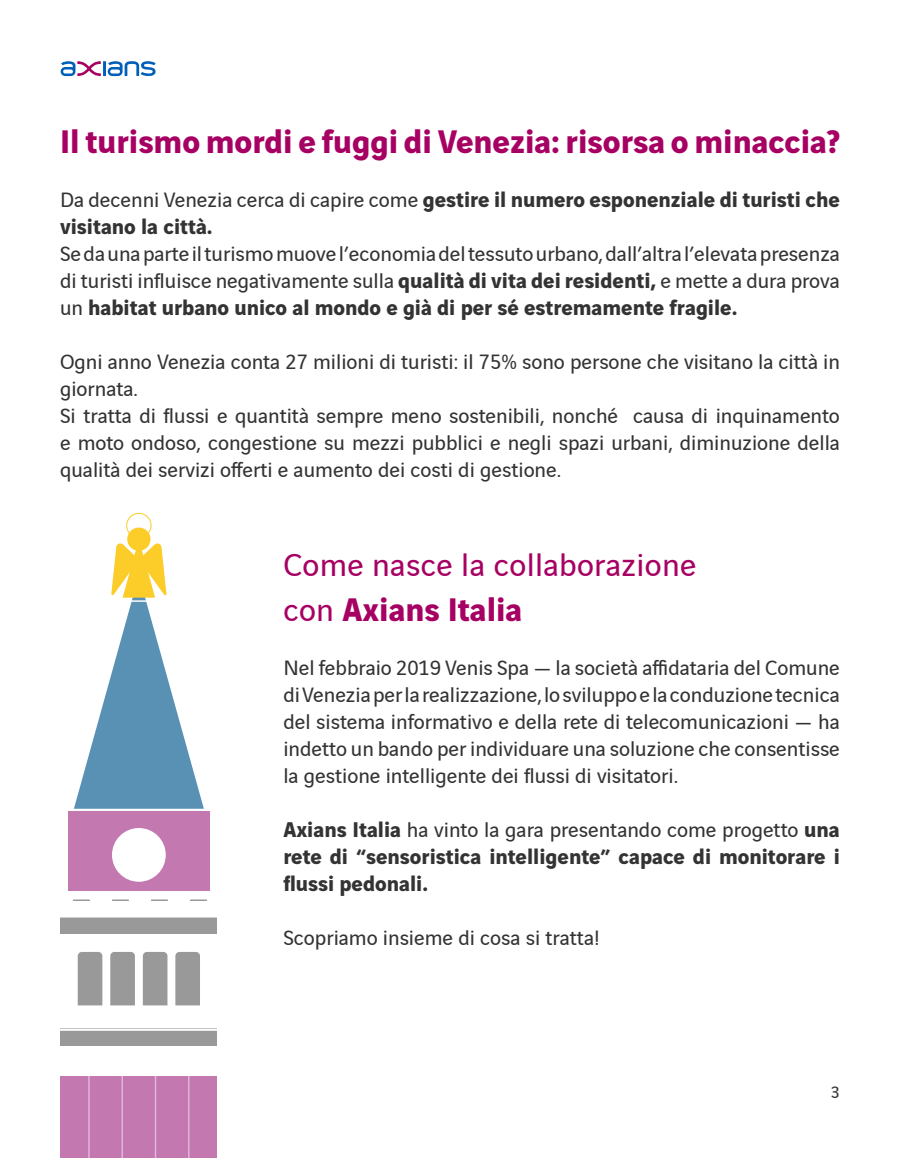
<style>
.page{position:relative;width:900px;height:1158px;background:#fff}
.page>*{position:absolute;margin:0;border:0;box-sizing:border-box;transform-origin:0 0}
.t1{font:700 34.5px "Vinci Sans";color:#a70063}
.t2{font:34.5px "Vinci Sans";letter-spacing:.01em;color:#a70063}
.testi{font:22.5px/27px "Vinci Sans";color:#333;text-align:justify}
.testi-2{font:700 22.5px/27px "Vinci Sans";color:#333}
.testi-3{font:18px "Vinci Sans";color:#333}
.s1{font-weight:400}
.s2{font-weight:700}
</style>
<div class="page">
<div style="left:61px;top:1076px;width:156px;height:82px;background:#c478b0"></div>
<div style="left:68px;top:811px;width:141px;height:106px;background:#c478b0"></div>
<div style="left:61px;top:892px;width:156px;height:184px;background:#fff"></div>
<div style="left:61px;top:917px;width:156px;height:17px;background:#999"></div>
<div style="left:61px;top:1028px;width:156px;height:18px;background:#999"></div>
<hr style="left:53px;top:1029px;width:172px;height:2px;background:#fff">
<hr style="left:53px;top:915px;width:172px;height:3px;background:#fff">
<div style="left:112px;top:828px;width:54px;height:54px;background:#fff;border-radius:50%"></div>
<svg style="left:78px;top:952px;width:24px;height:53px"></svg>
<svg style="left:110px;top:952px;width:25px;height:53px"></svg>
<svg style="left:143px;top:952px;width:24px;height:53px"></svg>
<svg style="left:175px;top:952px;width:25px;height:53px"></svg>
<hr style="left:88px;top:1076px;width:2px;height:82px;background:#e0b8d9">
<hr style="left:121px;top:1076px;width:2px;height:82px;background:#e0b8d9">
<hr style="left:155px;top:1076px;width:1px;height:82px;background:#e0b8d9">
<hr style="left:188px;top:1076px;width:1px;height:82px;background:#e0b8d9">
<svg style="left:73px;top:899px;width:16px;height:2px"></svg>
<svg style="left:112px;top:899px;width:16px;height:2px"></svg>
<svg style="left:151px;top:899px;width:16px;height:2px"></svg>
<svg style="left:190px;top:899px;width:16px;height:2px"></svg>
<div style="left:126px;top:513px;width:25px;height:25px;border:1px solid #fccc29;border-radius:50%"></div>
<div style="left:127px;top:528px;width:23px;height:23px;background:#fccc29;border-radius:50%"></div>
<svg style="left:74px;top:539px;width:130px;height:270px"></svg>
<hr style="left:119px;top:600px;width:40px;height:2px;background:#fff">
<hr style="left:103px;top:61px;width:3px;height:15px;background:#005fb9">
<svg style="left:61px;top:61px;width:40px;height:16px"></svg>
<svg style="left:108px;top:61px;width:48px;height:16px"></svg>
<p class="t1" style="left:60px;top:114px;width:781px">Il turismo mordi e fuggi di Venezia: risorsa o minaccia?</p>
<p class="testi-2" style="left:60px;top:184px;width:781px"><span class="s1">Da decenni Venezia cerca di capire come</span> gestire il numero esponenziale di turisti che visitano la città.</p>
<p class="testi" style="left:60px;top:238px;width:781px">Se da una parte il turismo muove l’economia del tessuto urbano, dall’altra l’elevata presenza di turisti influisce negativamente sulla <span class="s2">qualità di vita dei residenti,</span> e mette a dura prova un <span class="s2">habitat urbano unico al mondo e già di per sé estremamente fragile.</span></p>
<p class="testi" style="left:60px;top:346px;width:781px">Ogni anno Venezia conta 27 milioni di turisti: il 75% sono persone che visitano la città in giornata.</p>
<p class="testi" style="left:60px;top:400px;width:781px">Si tratta di flussi e quantità sempre meno sostenibili, nonché causa di inquinamento e moto ondoso, congestione su mezzi pubblici e negli spazi urbani, diminuzione della qualità dei servizi offerti e aumento dei costi di gestione.</p>
<p class="t2" style="left:283px;top:539px;width:414px">Come nasce la collaborazione</p>
<p class="t1" style="left:283px;top:582px;width:240px"><span class="s1">con</span> Axians Italia</p>
<p class="testi" style="left:283px;top:652px;width:558px">Nel febbraio 2019 Venis Spa — la società affidataria del Comune di Venezia per la realizzazione, lo sviluppo e la conduzione tecnica del sistema informativo e della rete di telecomunicazioni — ha indetto un bando per individuare una soluzione che consentisse la gestione intelligente dei flussi di visitatori.</p>
<p class="testi-2" style="left:283px;top:814px;width:558px;text-align:justify">Axians Italia <span class="s1">ha vinto la gara presentando come progetto</span> una rete di “sensoristica intelligente” capace di monitorare i flussi pedonali.</p>
<p class="testi" style="left:283px;top:922px;width:318px">Scopriamo insieme di cosa si tratta!</p>
<p class="testi-3" style="left:830px;top:1079px;width:10px">3</p>
</div>
